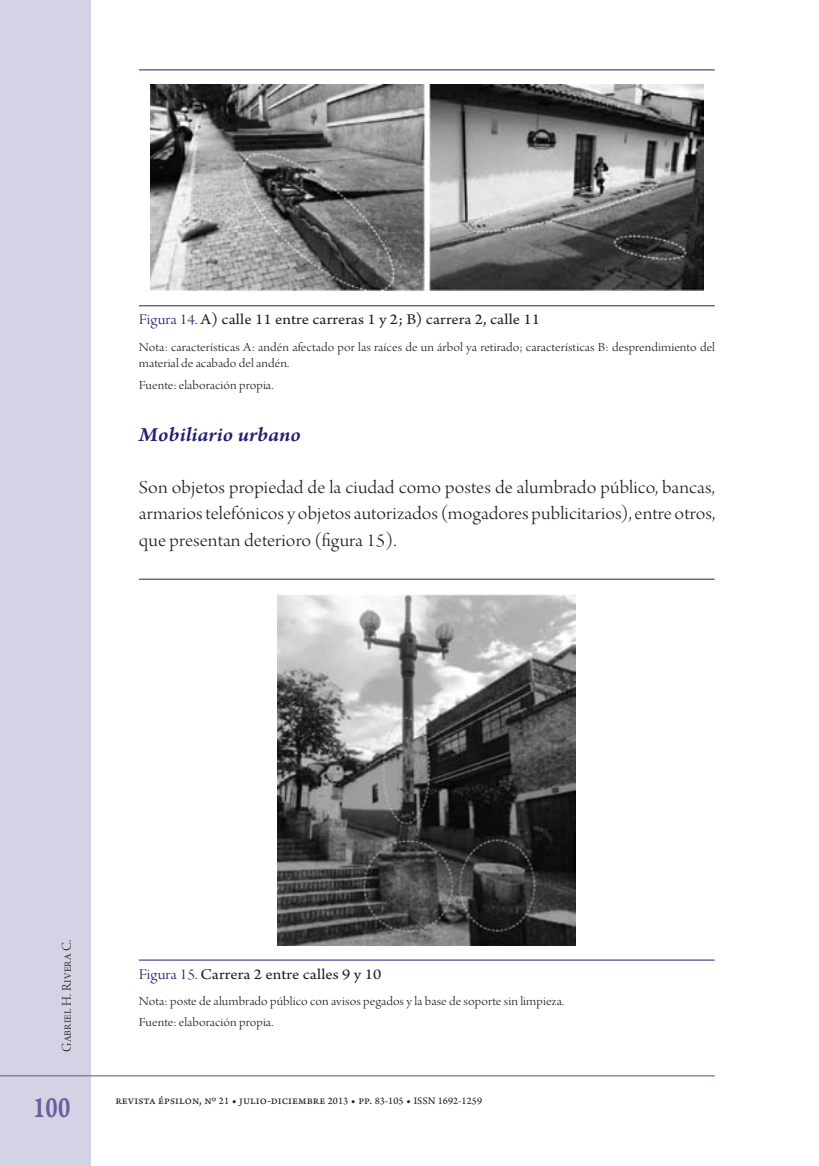
<style>
.page{position:relative;width:819px;height:1166px;background:#fff}
.page>*{position:absolute;margin:0;border:0;box-sizing:border-box;transform-origin:0 0}
.t1{font:31.5px "Arno Pro Smbd Caption";color:#65609b;scale:.75 1}
.t2{font:italic 600 21px "Arno Pro";color:#221e72;scale:1.1 1}
.t3{font:19.25px/26.1px "Arno Pro Light Display";letter-spacing:.005em;color:#231f20;text-align:justify;scale:1.1 1}
.t4{font:15.75px "Arno Pro";letter-spacing:.005em;color:#231f20;scale:1.1 1}
.t5{font:14px "Arno Pro Light Display";letter-spacing:.015em;color:#231f20}
.t6{font:13.12px/16.4px "Arno Pro Light Display";letter-spacing:.005em;color:#231f20;scale:1.1 1}
.t7{font:12.25px "Arno Pro Sm Text";letter-spacing:.01em;color:#231f20}
.s1{font-family:"Arno Pro Light Display";color:#221e72}
.s2{font-size:10.5px}
</style>
<div class="page">
<div style="left:0;top:0;width:91px;height:1166px;background:#d4d2e5"></div>
<hr style="left:0;top:1075px;width:714px;height:1px;background:#514e8f">
<hr style="left:139px;top:69px;width:575px;height:1px;background:#221e72">
<hr style="left:139px;top:305px;width:575px;height:1px;background:#221e72">
<img style="left:150px;top:85px;width:553px;height:206px">
<hr style="left:139px;top:579px;width:575px;height:1px;background:#221e72">
<hr style="left:139px;top:959px;width:575px;height:1px;background:#221e72">
<img style="left:278px;top:594px;width:298px;height:351px">
<p class="t4" style="left:139px;top:311px;width:366px"><span class="s1">Figura 14.</span> A) calle 11 entre carreras 1 y 2; B) carrera 2, calle 11</p>
<p class="t6" style="left:139px;top:339px;width:525px">Nota: características A: andén afectado por las raíces de un árbol ya retirado; características B: desprendimiento del material de acabado del andén.</p>
<p class="t6" style="left:139px;top:377px;width:124px">Fuente: elaboración propia.</p>
<h2 class="t2" style="left:139px;top:422px;width:149px">Mobiliario urbano</h2>
<h3 class="t3" style="left:139px;top:476px;width:525px">Son objetos propiedad de la ciudad como postes de alumbrado público, bancas, armarios telefónicos y objetos autorizados (mogadores publicitarios), entre otros, que presentan deterioro (figura 15).</h3>
<p class="t5" style="left:59px;top:1052px;width:113px;rotate:-90deg">Gabriel H. Rivera C.</p>
<p class="t4" style="left:139px;top:965px;width:222px"><span class="s1">Figura 15.</span> Carrera 2 entre calles 9 y 10</p>
<p class="t6" style="left:139px;top:991px;width:388px;line-height:21.3px">Nota: poste de alumbrado público con avisos pegados y la base de soporte sin limpieza.<br>Fuente: elaboración propia.</p>
<h1 class="t1" style="left:33px;top:1088px;width:51px">100</h1>
<p class="t7" style="left:115px;top:1093px;width:368px">revista épsilon, nº <span class="s2">21</span> • julio-diciembre <span class="s2">2013</span> • pp. <span class="s2">83-105</span> • <span class="s2">ISSN 1692-1259</span></p>
</div>
